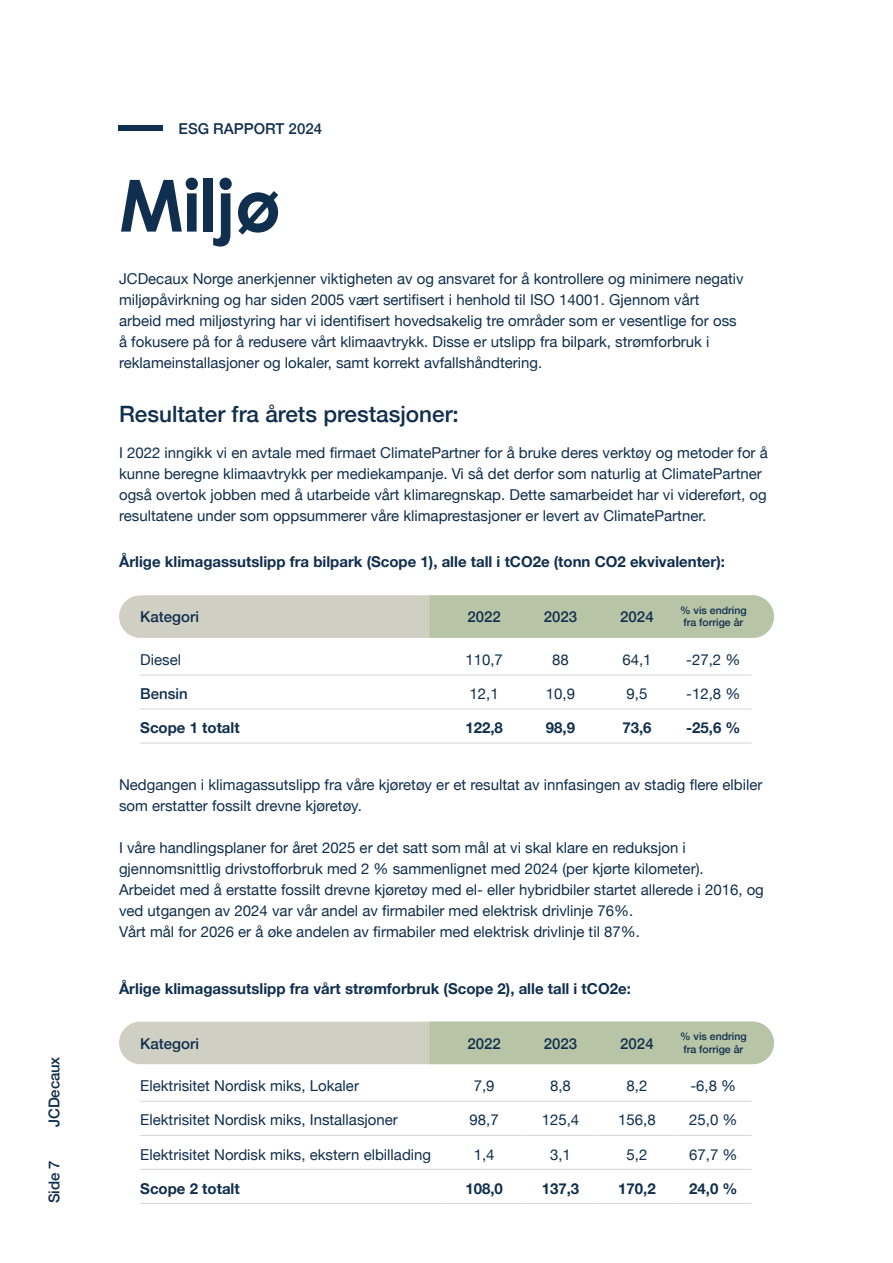
<style>
.page{position:relative;width:893px;height:1263px;background:#fff}
.page>*{position:absolute;margin:0;border:0;box-sizing:border-box;transform-origin:0 0}
.t1{font:700 72px "Century Gothic Pro";letter-spacing:-.01em;color:#102e4d}
.t2{font:500 22.5px "Helvetica Neue";color:#102e4d}
.t3{font:15px/21px "Helvetica Neue";color:#102e4d}
.t4{font:700 15px "Helvetica Neue";color:#102e4d}
.t5{font:500 15px "Helvetica Neue";color:#102e4d}
.t6{font:500 10.5px/12.6px "Helvetica Neue";color:#102e4d;text-align:center}
</style>
<div class="page">
<div style="left:118px;top:125px;width:45px;height:5px;background:#102e4d"></div>
<div style="left:119px;top:595px;width:655px;height:43px;background:#d0cfc3;border-radius:21px"></div>
<div style="left:429px;top:595px;width:345px;height:43px;background:#b8c4a6"></div>
<hr style="left:140px;top:675px;width:306px;height:1px;background:#d4d4dd">
<hr style="left:446px;top:675px;width:76px;height:1px;background:#d4d4dd">
<hr style="left:522px;top:675px;width:77px;height:1px;background:#d4d4dd">
<hr style="left:599px;top:675px;width:76px;height:1px;background:#d4d4dd">
<hr style="left:675px;top:675px;width:77px;height:1px;background:#d4d4dd">
<hr style="left:140px;top:709px;width:306px;height:1px;background:#d4d4dd">
<hr style="left:446px;top:709px;width:76px;height:1px;background:#d4d4dd">
<hr style="left:522px;top:709px;width:77px;height:1px;background:#d4d4dd">
<hr style="left:599px;top:709px;width:76px;height:1px;background:#d4d4dd">
<hr style="left:675px;top:709px;width:77px;height:1px;background:#d4d4dd">
<hr style="left:140px;top:743px;width:306px;height:1px;background:#d4d4dd">
<hr style="left:446px;top:743px;width:76px;height:1px;background:#d4d4dd">
<hr style="left:522px;top:743px;width:77px;height:1px;background:#d4d4dd">
<hr style="left:599px;top:743px;width:76px;height:1px;background:#d4d4dd">
<hr style="left:675px;top:743px;width:77px;height:1px;background:#d4d4dd">
<div style="left:119px;top:1022px;width:655px;height:42px;background:#d0cfc3;border-radius:21px"></div>
<div style="left:429px;top:1022px;width:345px;height:42px;background:#b8c4a6"></div>
<hr style="left:140px;top:1101px;width:306px;height:1px;background:#d4d4dd">
<hr style="left:446px;top:1101px;width:76px;height:1px;background:#d4d4dd">
<hr style="left:522px;top:1101px;width:77px;height:1px;background:#d4d4dd">
<hr style="left:599px;top:1101px;width:76px;height:1px;background:#d4d4dd">
<hr style="left:675px;top:1101px;width:77px;height:1px;background:#d4d4dd">
<hr style="left:140px;top:1135px;width:306px;height:1px;background:#d4d4dd">
<hr style="left:446px;top:1135px;width:76px;height:1px;background:#d4d4dd">
<hr style="left:522px;top:1135px;width:77px;height:1px;background:#d4d4dd">
<hr style="left:599px;top:1135px;width:76px;height:1px;background:#d4d4dd">
<hr style="left:675px;top:1135px;width:77px;height:1px;background:#d4d4dd">
<hr style="left:140px;top:1169px;width:306px;height:1px;background:#d4d4dd">
<hr style="left:446px;top:1169px;width:76px;height:1px;background:#d4d4dd">
<hr style="left:522px;top:1169px;width:77px;height:1px;background:#d4d4dd">
<hr style="left:599px;top:1169px;width:76px;height:1px;background:#d4d4dd">
<hr style="left:675px;top:1169px;width:77px;height:1px;background:#d4d4dd">
<hr style="left:140px;top:1203px;width:306px;height:1px;background:#d4d4dd">
<hr style="left:446px;top:1203px;width:76px;height:1px;background:#d4d4dd">
<hr style="left:522px;top:1203px;width:77px;height:1px;background:#d4d4dd">
<hr style="left:599px;top:1203px;width:76px;height:1px;background:#d4d4dd">
<hr style="left:675px;top:1203px;width:77px;height:1px;background:#d4d4dd">
<p class="t5" style="left:42px;top:1127px;width:72px;rotate:-90deg">JCDecaux</p>
<p class="t5" style="left:42px;top:1203px;width:44px;rotate:-90deg">Side 7</p>
<p class="t5" style="left:179px;top:116px;width:145px">ESG RAPPORT 2024</p>
<h1 class="t1" style="left:119px;top:161px;width:164px">Miljø</h1>
<p class="t3" style="left:119px;top:269px;width:626px">JCDecaux Norge anerkjenner viktigheten av og ansvaret for å kontrollere og minimere negativ miljøpåvirkning og har siden 2005 vært sertifisert i henhold til ISO 14001. Gjennom vårt arbeid med miljøstyring har vi identifisert hovedsakelig tre områder som er vesentlige for oss å fokusere på for å redusere vårt klimaavtrykk. Disse er utslipp fra bilpark, strømforbruk i reklameinstallasjoner og lokaler, samt korrekt avfallshåndtering.</p>
<h2 class="t2" style="left:119px;top:396px;width:341px">Resultater fra årets prestasjoner:</h2>
<p class="t3" style="left:119px;top:443px;width:650px">I 2022 inngikk vi en avtale med firmaet ClimatePartner for å bruke deres verktøy og metoder for å kunne beregne klimaavtrykk per mediekampanje. Vi så det derfor som naturlig at ClimatePartner også overtok jobben med å utarbeide vårt klimaregnskap. Dette samarbeidet har vi videreført, og resultatene under som oppsummerer våre klimaprestasjoner er levert av ClimatePartner.</p>
<p class="t4" style="left:119px;top:550px;width:607px">Årlige klimagassutslipp fra bilpark (Scope 1), alle tall i tCO2e (tonn CO2 ekvivalenter):</p>
<p class="t5" style="left:140px;top:605px;width:60px">Kategori</p>
<p class="t5" style="left:467px;top:605px;width:35px">2022</p>
<p class="t5" style="left:544px;top:605px;width:35px">2023</p>
<p class="t5" style="left:620px;top:605px;width:35px">2024</p>
<p class="t6" style="left:680px;top:603px;width:68px">% vis endring fra forrige år</p>
<p class="t3" style="left:140px;top:650px;width:42px">Diesel</p>
<p class="t3" style="left:465px;top:650px;width:39px">110,7</p>
<p class="t3" style="left:552px;top:650px;width:18px">88</p>
<p class="t3" style="left:622px;top:650px;width:31px">64,1</p>
<p class="t3" style="left:686px;top:650px;width:56px">-27,2 %</p>
<p class="t5" style="left:140px;top:682px;width:49px">Bensin</p>
<p class="t3" style="left:470px;top:684px;width:31px">12,1</p>
<p class="t3" style="left:546px;top:684px;width:31px">10,9</p>
<p class="t3" style="left:626px;top:684px;width:22px">9,5</p>
<p class="t3" style="left:686px;top:684px;width:56px">-12,8 %</p>
<p class="t4" style="left:140px;top:716px;width:101px">Scope 1 totalt</p>
<p class="t4" style="left:465px;top:716px;width:39px">122,8</p>
<p class="t4" style="left:546px;top:716px;width:31px">98,9</p>
<p class="t4" style="left:622px;top:716px;width:31px">73,6</p>
<p class="t4" style="left:686px;top:716px;width:56px">-25,6 %</p>
<p class="t3" style="left:119px;top:775px;width:645px">Nedgangen i klimagassutslipp fra våre kjøretøy er et resultat av innfasingen av stadig flere elbiler som erstatter fossilt drevne kjøretøy.</p>
<p class="t3" style="left:119px;top:838px;width:646px">I våre handlingsplaner for året 2025 er det satt som mål at vi skal klare en reduksjon i gjennomsnittlig drivstofforbruk med 2 % sammenlignet med 2024 (per kjørte kilometer).<br>Arbeidet med å erstatte fossilt drevne kjøretøy med el- eller hybridbiler startet allerede i 2016, og ved utgangen av 2024 var vår andel av firmabiler med elektrisk drivlinje 76%.<br>Vårt mål for 2026 er å øke andelen av firmabiler med elektrisk drivlinje til 87%.</p>
<p class="t4" style="left:119px;top:976px;width:513px">Årlige klimagassutslipp fra vårt strømforbruk (Scope 2), alle tall i tCO2e:</p>
<p class="t5" style="left:140px;top:1031px;width:60px">Kategori</p>
<p class="t5" style="left:467px;top:1031px;width:35px">2022</p>
<p class="t5" style="left:544px;top:1031px;width:35px">2023</p>
<p class="t5" style="left:620px;top:1031px;width:35px">2024</p>
<p class="t6" style="left:680px;top:1029px;width:68px">% vis endring fra forrige år</p>
<p class="t3" style="left:140px;top:1076px;width:220px">Elektrisitet Nordisk miks, Lokaler</p>
<p class="t3" style="left:474px;top:1076px;width:22px">7,9</p>
<p class="t3" style="left:550px;top:1076px;width:22px">8,8</p>
<p class="t3" style="left:626px;top:1076px;width:22px">8,2</p>
<p class="t3" style="left:690px;top:1076px;width:47px">-6,8 %</p>
<p class="t3" style="left:140px;top:1110px;width:259px">Elektrisitet Nordisk miks, Installasjoner</p>
<p class="t3" style="left:470px;top:1110px;width:31px">98,7</p>
<p class="t3" style="left:542px;top:1110px;width:39px">125,4</p>
<p class="t3" style="left:618px;top:1110px;width:39px">156,8</p>
<p class="t3" style="left:689px;top:1110px;width:50px">25,0 %</p>
<p class="t3" style="left:140px;top:1144px;width:292px">Elektrisitet Nordisk miks, ekstern elbillading</p>
<p class="t3" style="left:474px;top:1144px;width:22px">1,4</p>
<p class="t3" style="left:550px;top:1144px;width:22px">3,1</p>
<p class="t3" style="left:626px;top:1144px;width:22px">5,2</p>
<p class="t3" style="left:689px;top:1144px;width:50px">67,7 %</p>
<p class="t4" style="left:140px;top:1176px;width:101px">Scope 2 totalt</p>
<p class="t4" style="left:465px;top:1176px;width:39px">108,0</p>
<p class="t4" style="left:542px;top:1176px;width:39px">137,3</p>
<p class="t4" style="left:618px;top:1176px;width:39px">170,2</p>
<p class="t4" style="left:689px;top:1176px;width:50px">24,0 %</p>
</div>
